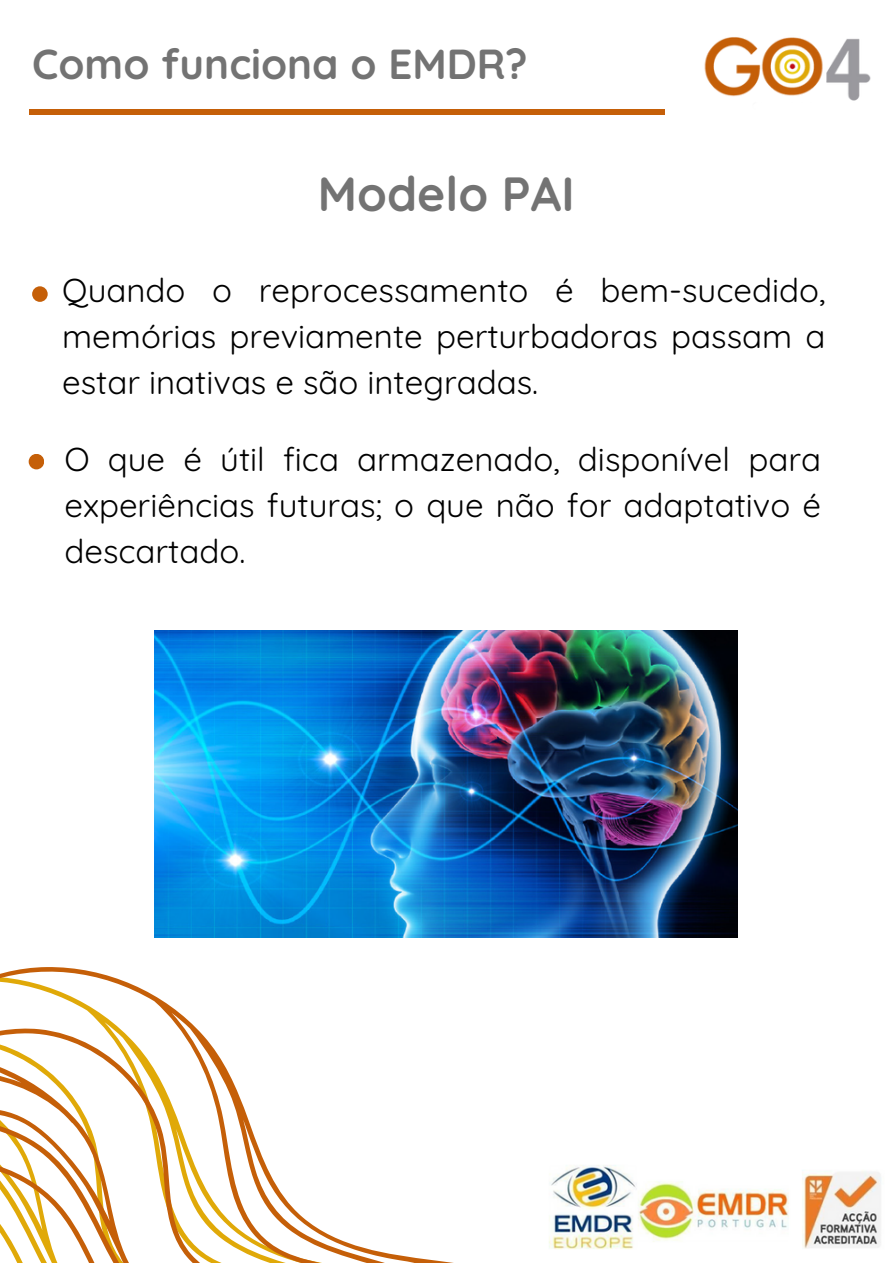
<style>
.page{position:relative;width:893px;height:1264px;background:#fff}
.page>*{position:absolute;margin:0;border:0;box-sizing:border-box;transform-origin:0 0}
.t1{font:700 48px "Quicksand";color:#737373}
.t2{font:700 42px "Quicksand";color:#737373}
.t3{font:33px/46px "Quicksand";color:#000;text-align:justify}
</style>
<div class="page">
<img style="left:549px;top:1165px;width:87px;height:84px">
<img style="left:638px;top:1170px;width:243px;height:79px">
<img style="left:704px;top:37px;width:167px;height:64px">
<div style="left:29px;top:109px;width:635px;height:6px;background:#c55f08"></div>
<div style="left:32px;top:286px;width:16px;height:16px;background:#c55f08;border-radius:50%"></div>
<div style="left:29px;top:454px;width:15px;height:15px;background:#c55f08;border-radius:50%"></div>
<img style="left:155px;top:630px;width:582px;height:307px">
<svg style="left:0;top:824px;width:532px;height:438px"></svg>
<svg style="left:0;top:997px;width:405px;height:265px"></svg>
<p class="t2" style="left:32px;top:37px;width:497px">Como funciona o EMDR?</p>
<p class="t1" style="left:318px;top:163px;width:258px">Modelo PAI</p>
<p class="t3" style="left:62px;top:267px;width:764px">Quando o reprocessamento é bem-sucedido, memórias previamente perturbadoras passam a estar inativas e são integradas.</p>
<p class="t3" style="left:64px;top:435px;width:758px">O que é útil fica armazenado, disponível para experiências futuras; o que não for adaptativo é descartado.</p>
</div>
